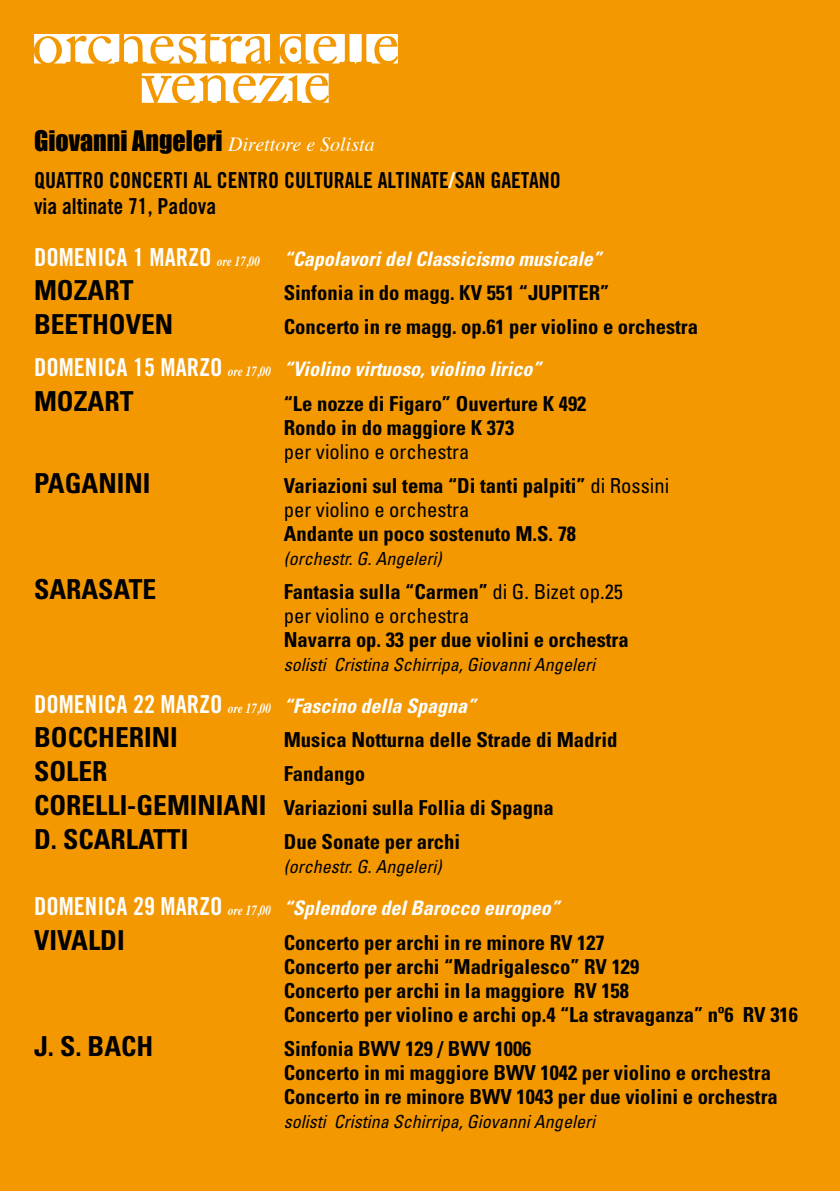
<style>
.page{position:relative;width:840px;height:1191px;background:#fff}
.page>*{position:absolute;margin:0;border:0;box-sizing:border-box;transform-origin:0 0}
.t1{font:700 condensed 27.4px "Univers";color:#000}
.t2{font:22px/26px "Trade Gothic LT Bold Cond Twenty";color:#000}
.t3{font:700 condensed 20.6px/24px "Univers";color:#000}
.t4{font:condensed 20.6px/24px "Univers";color:#000}
.t5{font:italic 700 condensed 20px "Univers";color:#fff}
.t6{font:italic 20px "Times";color:#fff}
.t7{font:italic condensed 18px "Univers";color:#000}
.s1{font-family:"Impact";font-style:normal;font-size:26px;color:#000}
.s2{color:#fff}
.s3{font-family:"Trade Gothic LT Bold Cond Twenty";font-weight:400;font-style:normal;font-stretch:normal;font-size:24.8px}
.s4{font-family:"Times";font-stretch:normal;font-size:14px}
.s5{font-weight:400}
.s6{font-weight:700}
.s7{font-size:27.4px}
</style>
<div class="page">
<div style="left:0;top:0;width:839px;height:1191px;background:#f39800"></div>
<svg style="left:142px;top:73px;width:186px;height:30px"></svg>
<svg style="left:280px;top:34px;width:117px;height:29px"></svg>
<svg style="left:34px;top:34px;width:236px;height:29px"></svg>
<p class="t6" style="left:34px;top:127px;width:342px"><span class="s1">Giovanni Angeleri</span> Direttore e Solista</p>
<p class="t2" style="left:34px;top:167px;width:528px">QUATTRO CONCERTI AL CENTRO CULTURALE ALTINATE<span class="s2">/</span>SAN GAETANO via altinate 71, Padova</p>
<p class="t5" style="left:34px;top:246px;width:569px"><span class="s3">DOMENICA 1 MARZO</span> <span class="s4">ore 17,00</span> “Capolavori del Classicismo musicale”</p>
<h1 class="t1" style="left:34px;top:274px;width:101px">MOZART</h1>
<p class="t3" style="left:283px;top:281px;width:327px">Sinfonia in do magg. KV 551 “JUPITER”</p>
<h1 class="t1" style="left:34px;top:308px;width:140px">BEETHOVEN</h1>
<p class="t3" style="left:283px;top:315px;width:415px">Concerto in re magg. op.61 per violino e orchestra</p>
<p class="t5" style="left:34px;top:357px;width:508px"><span class="s3">DOMENICA 15 MARZO</span> <span class="s4">ore 17,00</span> “Violino virtuoso, violino lirico”</p>
<h1 class="t1" style="left:34px;top:384px;width:101px">MOZART</h1>
<p class="t3" style="left:283px;top:391px;width:304px">“Le nozze di Figaro” Ouverture K 492<br>Rondo in do maggiore K 373</p>
<p class="t4" style="left:283px;top:439px;width:187px">per violino e orchestra</p>
<h1 class="t1" style="left:34px;top:466px;width:118px">PAGANINI</h1>
<p class="t3" style="left:283px;top:473px;width:387px">Variazioni sul tema “Di tanti palpiti” <span class="s5">di Rossini per violino e orchestra</span></p>
<p class="t3" style="left:283px;top:521px;width:294px">Andante un poco sostenuto M.S. 78</p>
<p class="t7" style="left:283px;top:547px;width:159px">(orchestr. G. Angeleri)</p>
<h1 class="t1" style="left:34px;top:572px;width:124px">SARASATE</h1>
<p class="t4" style="left:283px;top:579px;width:340px"><span class="s6">Fantasia sulla “Carmen”</span> di G. Bizet op.25 per violino e orchestra</p>
<p class="t3" style="left:283px;top:627px;width:346px">Navarra op. 33 per due violini e orchestra</p>
<p class="t7" style="left:283px;top:653px;width:312px">solisti Cristina Schirripa, Giovanni Angeleri</p>
<p class="t5" style="left:34px;top:693px;width:443px"><span class="s3">DOMENICA 22 MARZO</span> <span class="s4">ore 17,00</span> “Fascino della Spagna”</p>
<h1 class="t1" style="left:34px;top:721px;width:145px">BOCCHERINI</h1>
<p class="t3" style="left:283px;top:728px;width:335px">Musica Notturna delle Strade di Madrid</p>
<h1 class="t1" style="left:34px;top:755px;width:75px">SOLER</h1>
<p class="t3" style="left:34px;top:757px;width:521px;line-height:34px;text-indent:249px">Fandango<br><span class="s7">CORELLI-GEMINIANI</span> Variazioni sulla Follia di Spagna</p>
<h1 class="t1" style="left:34px;top:823px;width:156px">D. SCARLATTI</h1>
<p class="t3" style="left:283px;top:830px;width:178px">Due Sonate per archi</p>
<p class="t7" style="left:283px;top:855px;width:159px">(orchestr. G. Angeleri)</p>
<p class="t5" style="left:34px;top:895px;width:526px"><span class="s3">DOMENICA 29 MARZO</span> <span class="s4">ore 17,00</span> “Splendore del Barocco europeo”</p>
<h1 class="t1" style="left:34px;top:923px;width:92px">VIVALDI</h1>
<p class="t3" style="left:283px;top:930px;width:515px">Concerto per archi in re minore RV 127<br>Concerto per archi “Madrigalesco” RV 129<br>Concerto per archi in la maggiore RV 158<br>Concerto per violino e archi op.4 “La stravaganza” nº6 RV 316</p>
<h1 class="t1" style="left:34px;top:1029px;width:121px">J. S. BACH</h1>
<p class="t3" style="left:283px;top:1036px;width:495px">Sinfonia BWV 129 / BWV 1006<br>Concerto in mi maggiore BWV 1042 per violino e orchestra<br>Concerto in re minore BWV 1043 per due violini e orchestra</p>
<p class="t7" style="left:283px;top:1110px;width:312px">solisti Cristina Schirripa, Giovanni Angeleri</p>
</div>
